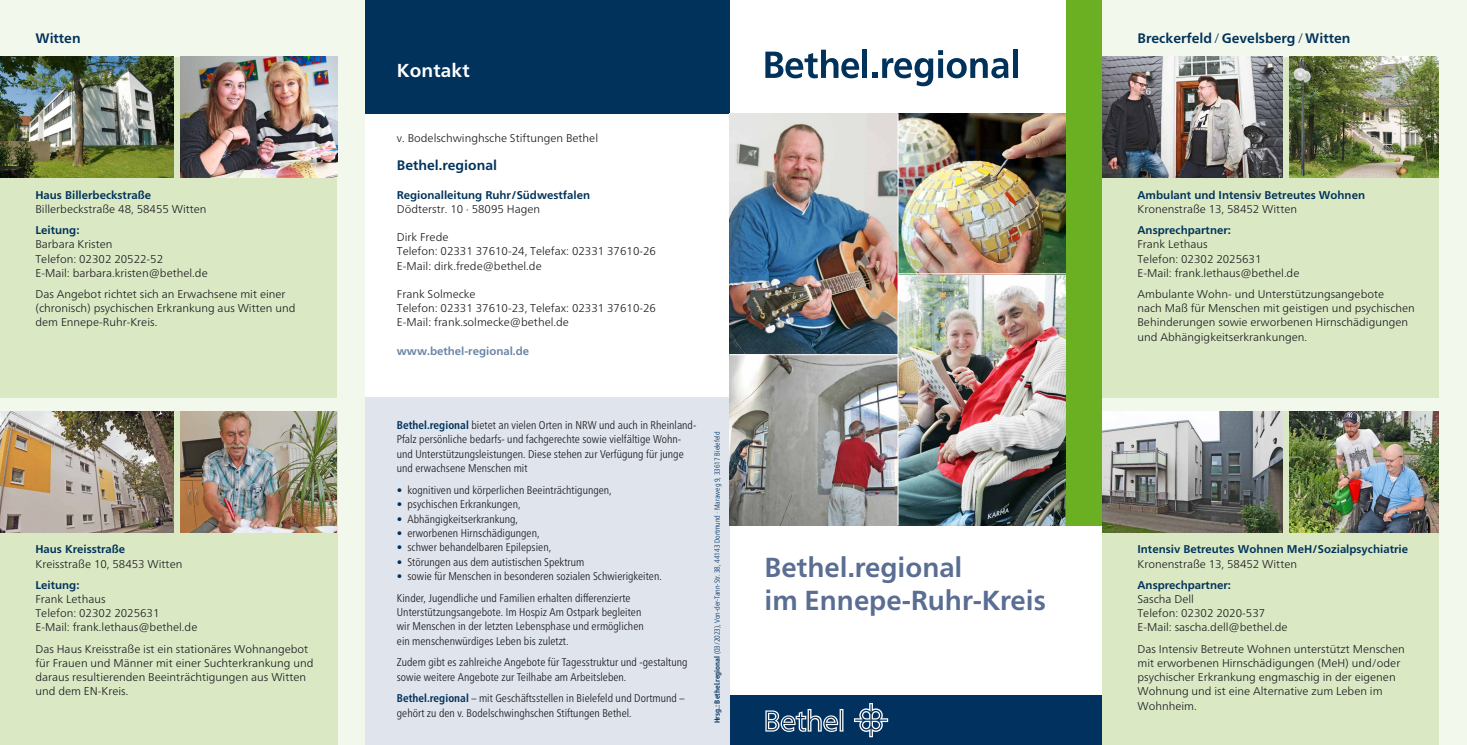
<style>
.page{position:relative;width:1467px;height:745px;background:#fff}
.page>*{position:absolute;margin:0;border:0;box-sizing:border-box;transform-origin:0 0}
.t1{font:700 27.5px/32.5px "Frutiger Neue LT Pro";color:#5a6d93}
.t2{font:700 18.75px "Frutiger Neue LT Pro";letter-spacing:.01em;color:#fff}
.t3{font:700 13.75px "Frutiger Neue LT Pro";color:#00325b}
.t4{font:300 11.25px/14.1px "Frutiger Neue LT Pro";color:#1a171c}
.t5{font:300 condensed 11.25px/14.4px "Frutiger Neue LT Pro";letter-spacing:.005em;color:#1a171c}
.t6{font:700 11.25px "Frutiger Neue LT Pro";color:#00325b}
.t7{font:700 11.25px "Frutiger Neue LT Pro";color:#6985a5}
.t8{font:300 condensed 7.5px "Frutiger Neue LT Pro";color:#00315f}
.s1{font-weight:700;color:#00325b}
.s2{color:#00315f}
.s3{font-weight:700}
.s4{font-weight:300}
</style>
<div class="page">
<div style="left:1102px;top:0;width:365px;height:744px;background:#f3f8ec"></div>
<div style="left:0;top:0;width:365px;height:744px;background:#f3f8ec"></div>
<div style="left:365px;top:0;width:365px;height:113px;background:#00325b"></div>
<div style="left:730px;top:694px;width:372px;height:50px;background:#00315f"></div>
<svg style="left:854px;top:703px;width:34px;height:33px"></svg>
<svg style="left:765px;top:708px;width:78px;height:23px"></svg>
<div style="left:365px;top:397px;width:365px;height:347px;background:#e0e5ed"></div>
<div style="left:0;top:57px;width:337px;height:340px;background:#dae9c4"></div>
<img style="left:0;top:57px;width:174px;height:120px">
<img style="left:181px;top:57px;width:157px;height:120px">
<div style="left:0;top:411px;width:337px;height:333px;background:#dae9c4"></div>
<img style="left:0;top:411px;width:174px;height:120px">
<img style="left:181px;top:411px;width:156px;height:120px">
<div style="left:1102px;top:57px;width:337px;height:340px;background:#dae9c4"></div>
<img style="left:1102px;top:57px;width:181px;height:120px">
<img style="left:1290px;top:57px;width:149px;height:120px">
<div style="left:1102px;top:411px;width:337px;height:333px;background:#dae9c4"></div>
<img style="left:1102px;top:411px;width:181px;height:120px">
<img style="left:1290px;top:411px;width:149px;height:120px">
<svg style="left:765px;top:50px;width:94px;height:28px"></svg>
<div style="left:862px;top:50px;width:5px;height:28px;background:#00325b"></div>
<svg style="left:872px;top:50px;width:136px;height:36px"></svg>
<div style="left:1013px;top:50px;width:5px;height:28px;background:#00325b"></div>
<img style="left:730px;top:113px;width:337px;height:411px">
<img style="left:730px;top:355px;width:168px;height:169px">
<img style="left:899px;top:274px;width:167px;height:250px">
<img style="left:899px;top:113px;width:168px;height:160px">
<hr style="left:898px;top:113px;width:1px;height:411px;background:#fff">
<hr style="left:730px;top:354px;width:168px;height:1px;background:#fff">
<hr style="left:898px;top:273px;width:169px;height:1px;background:#fff">
<div style="left:1067px;top:0;width:35px;height:524px;background:#6bb022"></div>
<p class="t3" style="left:35px;top:30px;width:47px">Witten</p>
<p class="t6" style="left:35px;top:188px;width:117px">Haus Billerbeckstraße</p>
<p class="t4" style="left:35px;top:202px;width:173px">Billerbeckstraße 48, 58455 Witten</p>
<p class="t6" style="left:35px;top:223px;width:46px">Leitung:</p>
<p class="t4" style="left:35px;top:237px;width:174px">Barbara Kristen<br>Telefon: 02302 20522-52<br>E-Mail: barbara.kristen@bethel.de</p>
<p class="t4" style="left:35px;top:287px;width:262px">Das Angebot richtet sich an Erwachsene mit einer (chronisch) psychischen Erkrankung aus Witten und dem Ennepe-Ruhr-Kreis.</p>
<p class="t6" style="left:35px;top:542px;width:91px">Haus Kreisstraße</p>
<p class="t4" style="left:35px;top:556px;width:148px">Kreisstraße 10, 58453 Witten</p>
<p class="t6" style="left:35px;top:578px;width:46px">Leitung:</p>
<p class="t4" style="left:35px;top:591px;width:163px">Frank Lethaus<br>Telefon: 02302 2025631<br>E-Mail: frank.lethaus@bethel.de</p>
<p class="t4" style="left:35px;top:641px;width:280px">Das Haus Kreisstraße ist ein stationäres Wohnangebot für Frauen und Männer mit einer Suchterkrankung und daraus resultierenden Beeinträchtigungen aus Witten und dem EN-Kreis.</p>
<h2 class="t2" style="left:397px;top:59px;width:74px">Kontakt</h2>
<p class="t4" style="left:397px;top:131px;width:203px">v. Bodelschwinghsche Stiftungen Bethel</p>
<p class="t3" style="left:397px;top:157px;width:102px">Bethel.regional</p>
<p class="t6" style="left:397px;top:188px;width:195px">Regionalleitung Ruhr/Südwestfalen</p>
<p class="t4" style="left:397px;top:202px;width:145px">Dödterstr. 10 · 58095 Hagen</p>
<p class="t4" style="left:397px;top:230px;width:261px">Dirk Frede<br>Telefon: 02331 37610-24, Telefax: 02331 37610-26<br>E-Mail: dirk.frede@bethel.de</p>
<p class="t4" style="left:397px;top:287px;width:261px">Frank Solmecke<br>Telefon: 02331 37610-23, Telefax: 02331 37610-26<br>E-Mail: frank.solmecke@bethel.de</p>
<p class="t7" style="left:397px;top:344px;width:134px">www.bethel-regional.de</p>
<p class="t5" style="left:397px;top:417px;width:301px"><span class="s1">Bethel.regional</span> bietet an vielen Orten in NRW und auch in Rheinland-Pfalz persönliche bedarfs- und fachgerechte sowie vielfältige Wohn&shy;und Unterstützungsleistungen. Diese stehen zur Verfügung für junge und erwachsene Menschen mit</p>
<p class="t5" style="left:397px;top:482px;width:216px"><span class="s2">•</span> kognitiven und körperlichen Beeinträchtigungen,</p>
<p class="t5" style="left:397px;top:496px;width:125px"><span class="s2">•</span> psychischen Erkrankungen,</p>
<p class="t5" style="left:397px;top:511px;width:123px"><span class="s2">•</span> Abhängigkeitserkrankung,</p>
<p class="t5" style="left:397px;top:525px;width:144px"><span class="s2">•</span> erworbenen Hirnschädigungen,</p>
<p class="t5" style="left:397px;top:540px;width:156px"><span class="s2">•</span> schwer behandelbaren Epilepsien,</p>
<p class="t5" style="left:397px;top:554px;width:189px"><span class="s2">•</span> Störungen aus dem autistischen Spektrum</p>
<p class="t5" style="left:397px;top:565px;width:267px;line-height:21.5px"><span class="s2">•</span> sowie für Menschen in besonderen sozialen Schwierigkeiten.<br>Kinder, Jugendliche und Familien erhalten differenzierte</p>
<p class="t5" style="left:397px;top:604px;width:248px">Unterstützungsangebote. Im Hospiz Am Ostpark begleiten wir Menschen in der letzten Lebensphase und ermöglichen ein menschenwürdiges Leben bis zuletzt.</p>
<p class="t5" style="left:397px;top:654px;width:292px">Zudem gibt es zahlreiche Angebote für Tagesstruktur und -gestaltung sowie weitere Angebote zur Teilhabe am Arbeitsleben.</p>
<p class="t5" style="left:397px;top:690px;width:289px"><span class="s1">Bethel.regional</span> – mit Geschäftsstellen in Bielefeld und Dortmund – gehört zu den v. Bodelschwinghschen Stiftungen Bethel.</p>
<p class="t8" style="left:713px;top:722px;width:293px;rotate:-90deg"><span class="s3">Hrsg.: Bethel.regional</span> (03/2023), Von-der-Tann-Str. 38, 44143 Dortmund · Maraweg 9, 33617 Bielefeld</p>
<h1 class="t1" style="left:764px;top:551px;width:283px">Bethel.regional<br>im Ennepe-Ruhr-Kreis</h1>
<p class="t3" style="left:1137px;top:30px;width:215px">Breckerfeld<span class="s4">/</span>Gevelsberg<span class="s4">/</span>Witten</p>
<p class="t6" style="left:1137px;top:188px;width:229px">Ambulant und Intensiv Betreutes Wohnen</p>
<p class="t4" style="left:1137px;top:202px;width:161px">Kronenstraße 13, 58452 Witten</p>
<p class="t6" style="left:1137px;top:223px;width:95px">Ansprechpartner:</p>
<p class="t4" style="left:1137px;top:237px;width:163px">Frank Lethaus<br>Telefon: 02302 2025631<br>E-Mail: frank.lethaus@bethel.de</p>
<p class="t4" style="left:1137px;top:287px;width:279px">Ambulante Wohn- und Unterstützungsangebote<br>nach Maß für Menschen mit geistigen und psychischen Behinderungen sowie erworbenen Hirnschädigungen und Abhängigkeitserkrankungen.</p>
<p class="t6" style="left:1137px;top:542px;width:272px">Intensiv Betreutes Wohnen MeH/Sozialpsychiatrie</p>
<p class="t4" style="left:1137px;top:556px;width:161px">Kronenstraße 13, 58452 Witten</p>
<p class="t6" style="left:1137px;top:578px;width:95px">Ansprechpartner:</p>
<p class="t4" style="left:1137px;top:591px;width:152px">Sascha Dell<br>Telefon: 02302 2020-537<br>E-Mail: sascha.dell@bethel.de</p>
<p class="t4" style="left:1137px;top:641px;width:269px">Das Intensiv Betreute Wohnen unterstützt Menschen mit erworbenen Hirnschädigungen (MeH) und/oder psychischer Erkrankung engmaschig in der eigenen Wohnung und ist eine Alternative zum Leben im Wohnheim.</p>
</div>
